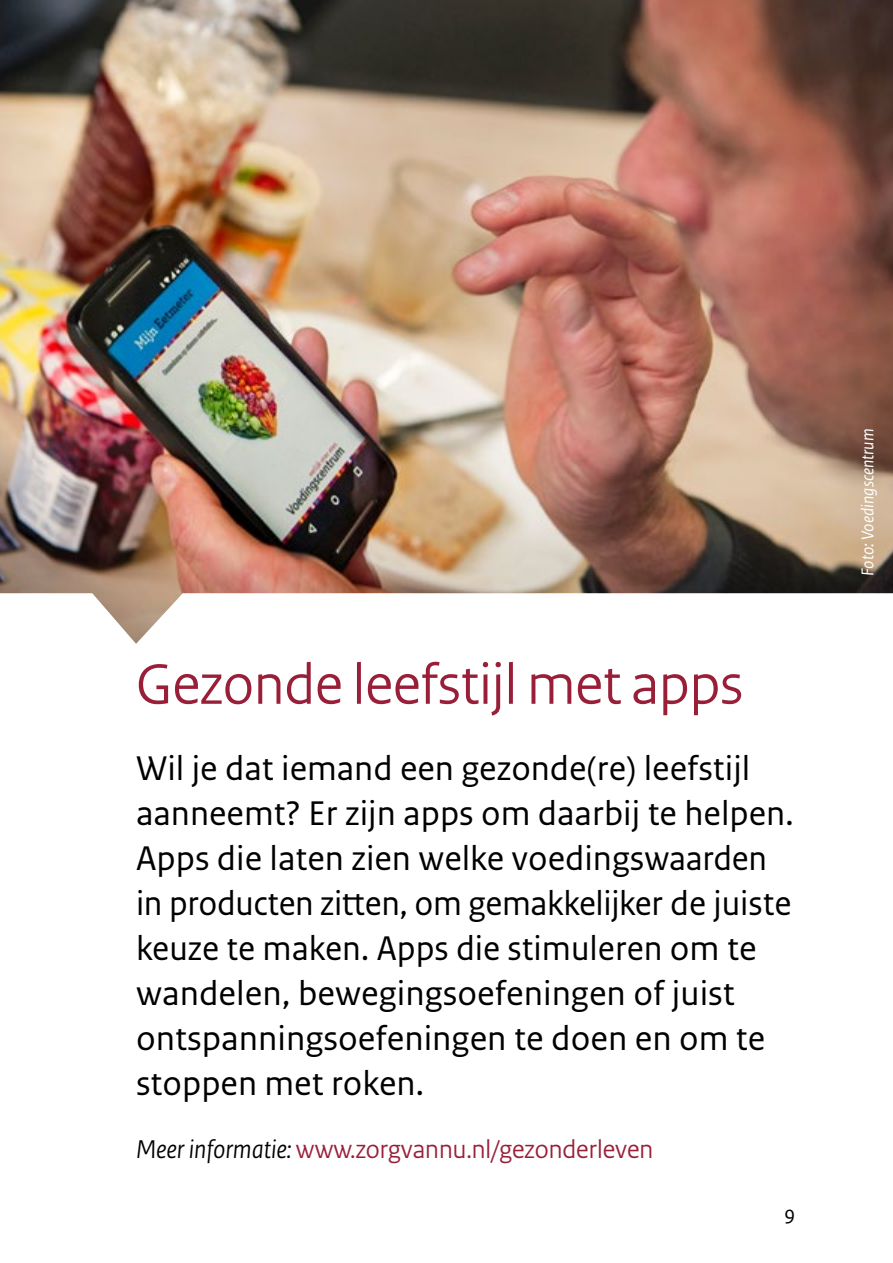
<style>
.page{position:relative;width:893px;height:1263px;background:#fff}
.page>*{position:absolute;margin:0;border:0;box-sizing:border-box;transform-origin:0 0}
.H1_-_Kop_niveau_twee{font:60px "Rijksoverheid Sans Heading";color:#991f39}
.vws_11_-_Plat{font:36px/45px "Rijksoverheid Sans Text";color:#000}
.VWS_31_-_URL{font:27px "Rijksoverheid Sans Heading";color:#991f39}
.t1{font:21px "Rijksoverheid Sans Text";color:#000}
.t2{font:italic 18px "Rijksoverheid Sans Text";color:#fff}
.s1{font-style:italic;color:#000}
</style>
<div class="page">
<img style="left:0;top:0;width:893px;height:644px">
<h1 class="H1_-_Kop_niveau_twee" style="left:136px;top:649px;width:608px">Gezonde leefstijl met apps</h1>
<p class="vws_11_-_Plat" style="left:136px;top:747px;width:660px">Wil je dat iemand een gezonde(re) leefstijl aanneemt? Er zijn apps om daarbij te helpen.<br>Apps die laten zien welke voedingswaarden in producten zitten, om gemakkelijker de juiste keuze te maken. Apps die stimuleren om te wandelen, bewegingsoefeningen of juist ontspanningsoefeningen te doen en om te stoppen met roken.</p>
<p class="VWS_31_-_URL" style="left:136px;top:1134px;width:519px"><span class="s1">Meer informatie:</span> www.zorgvannu.nl/gezonderleven</p>
<p class="t1" style="left:784px;top:1201px;width:13px">9</p>
<p class="t2" style="left:858px;top:576px;width:149px;rotate:-90deg">Foto: Voedingscentrum</p>
</div>
